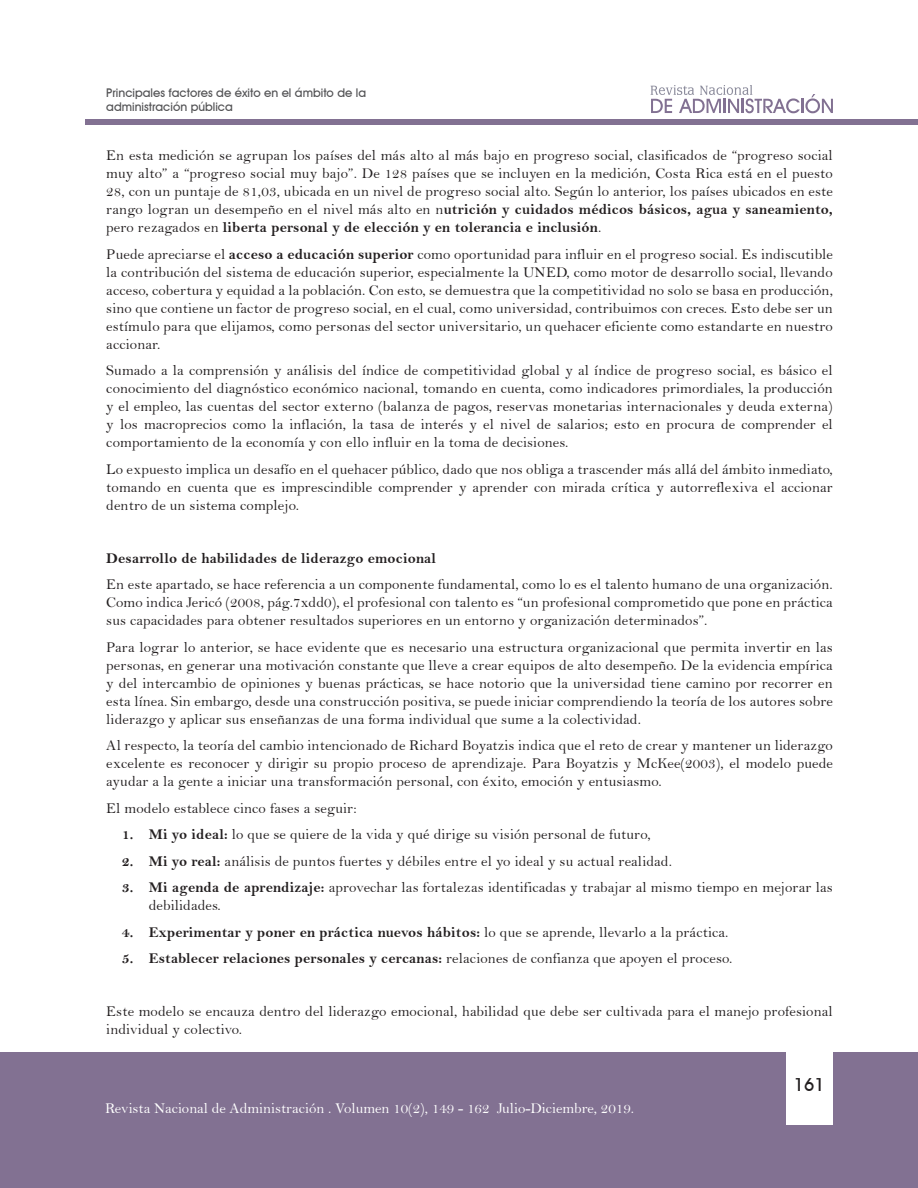
<style>
.page{position:relative;width:918px;height:1188px;background:#fff}
.page>*{position:absolute;margin:0;border:0;box-sizing:border-box;transform-origin:0 0}
.t1{font:700 18px "Decker";color:#231f20}
.texto_contenido{font:15px/18px "Bell";letter-spacing:.01em;color:#231f20;text-align:justify}
.texto_contenido-2{font:15px "Bell MT Bold";letter-spacing:.01em;color:#231f20}
.t2{font:15px "Bell";color:#fff}
.titulo_articulo_espa{font:700 12px/14.4px "Decker";color:#535355}
.s1{font-family:"Bell MT Bold"}
.s2{font-family:"Bell"}
</style>
<div class="page">
<div style="left:0;top:1052px;width:918px;height:136px;background:#827192"></div>
<div style="left:786px;top:1049px;width:47px;height:75px;background:#fff"></div>
<svg style="left:651px;top:85px;width:182px;height:28px"></svg>
<div style="left:85px;top:120px;width:833px;height:5px;background:#827192"></div>
<p class="titulo_articulo_espa" style="left:106px;top:85px;width:261px">Principales factores de éxito en el ámbito de la administración pública</p>
<p class="texto_contenido" style="left:106px;top:146px;width:728px">En esta medición se agrupan los países del más alto al más bajo en progreso social, clasificados de “progreso social muy alto” a “progreso social muy bajo”. De 128 países que se incluyen en la medición, Costa Rica está en el puesto 28, con un puntaje de 81,03, ubicada en un nivel de progreso social alto. Según lo anterior, los países ubicados en este rango logran un desempeño en el nivel más alto en n<span class="s1">utrición y cuidados médicos básicos, agua y saneamiento, </span>pero rezagados en <span class="s1">liberta personal y de elección y en tolerancia e inclusión</span>.</p>
<p class="texto_contenido" style="left:106px;top:245px;width:728px">Puede apreciarse el <span class="s1">acceso a educación superior</span> como oportunidad para influir en el progreso social. Es indiscutible la contribución del sistema de educación superior, especialmente la UNED, como motor de desarrollo social, llevando acceso, cobertura y equidad a la población. Con esto, se demuestra que la competitividad no solo se basa en producción, sino que contiene un factor de progreso social, en el cual, como universidad, contribuimos con creces. Esto debe ser un estímulo para que elijamos, como personas del sector universitario, un quehacer eficiente como estandarte en nuestro accionar.</p>
<p class="texto_contenido" style="left:106px;top:361px;width:728px">Sumado a la comprensión y análisis del índice de competitividad global y al índice de progreso social, es básico el conocimiento del diagnóstico económico nacional, tomando en cuenta, como indicadores primordiales, la producción y el empleo, las cuentas del sector externo (balanza de pagos, reservas monetarias internacionales y deuda externa) y los macroprecios como la inflación, la tasa de interés y el nivel de salarios; esto en procura de comprender el comportamiento de la economía y con ello influir en la toma de decisiones.</p>
<p class="texto_contenido" style="left:106px;top:460px;width:728px">Lo expuesto implica un desafío en el quehacer público, dado que nos obliga a trascender más allá del ámbito inmediato, tomando en cuenta que es imprescindible comprender y aprender con mirada crítica y autorreflexiva el accionar dentro de un sistema complejo.</p>
<p class="texto_contenido-2" style="left:106px;top:549px;width:331px">Desarrollo de habilidades de liderazgo emocional</p>
<p class="texto_contenido" style="left:106px;top:575px;width:728px">En este apartado, se hace referencia a un componente fundamental, como lo es el talento humano de una organización.<br>Como indica Jericó (2008, pág.7xdd0), el profesional con talento es “un profesional comprometido que pone en práctica sus capacidades para obtener resultados superiores en un entorno y organización determinados”.</p>
<p class="texto_contenido" style="left:106px;top:638px;width:728px">Para lograr lo anterior, se hace evidente que es necesario una estructura organizacional que permita invertir en las personas, en generar una motivación constante que lleve a crear equipos de alto desempeño. De la evidencia empírica y del intercambio de opiniones y buenas prácticas, se hace notorio que la universidad tiene camino por recorrer en esta línea. Sin embargo, desde una construcción positiva, se puede iniciar comprendiendo la teoría de los autores sobre liderazgo y aplicar sus enseñanzas de una forma individual que sume a la colectividad.</p>
<p class="texto_contenido" style="left:106px;top:736px;width:728px">Al respecto, la teoría del cambio intencionado de Richard Boyatzis indica que el reto de crear y mantener un liderazgo excelente es reconocer y dirigir su propio proceso de aprendizaje. Para Boyatzis y McKee(2003), el modelo puede ayudar a la gente a iniciar una transformación personal, con éxito, emoción y entusiasmo.</p>
<p class="texto_contenido" style="left:106px;top:799px;width:252px">El modelo establece cinco fases a seguir:</p>
<p class="texto_contenido" style="left:122px;top:825px;width:530px"><span class="s1">1. Mi yo ideal:</span> lo que se quiere de la vida y qué dirige su visión personal de futuro,</p>
<p class="texto_contenido" style="left:122px;top:852px;width:552px"><span class="s1">2. Mi yo real:</span> análisis de puntos fuertes y débiles entre el yo ideal y su actual realidad.</p>
<p class="texto_contenido" style="left:149px;top:878px;width:686px;text-indent:-27px"><span class="s1">3. Mi agenda de aprendizaje:</span> aprovechar las fortalezas identificadas y trabajar al mismo tiempo en mejorar las debilidades.</p>
<p class="texto_contenido-2" style="left:122px;top:923px;width:608px">4. Experimentar y poner en práctica nuevos hábitos: <span class="s2">lo que se aprende, llevarlo a la práctica.</span></p>
<p class="texto_contenido-2" style="left:122px;top:949px;width:612px">5. Establecer relaciones personales y cercanas: <span class="s2">relaciones de confianza que apoyen el proceso.</span></p>
<p class="texto_contenido" style="left:106px;top:1002px;width:728px">Este modelo se encauza dentro del liderazgo emocional, habilidad que debe ser cultivada para el manejo profesional individual y colectivo.</p>
<p class="t2" style="left:105px;top:1099px;width:530px">Revista Nacional de Administración . Volumen 10(2), 149 - 162 Julio-Diciembre, 2019.</p>
<p class="t1" style="left:794px;top:1073px;width:32px">161</p>
</div>
